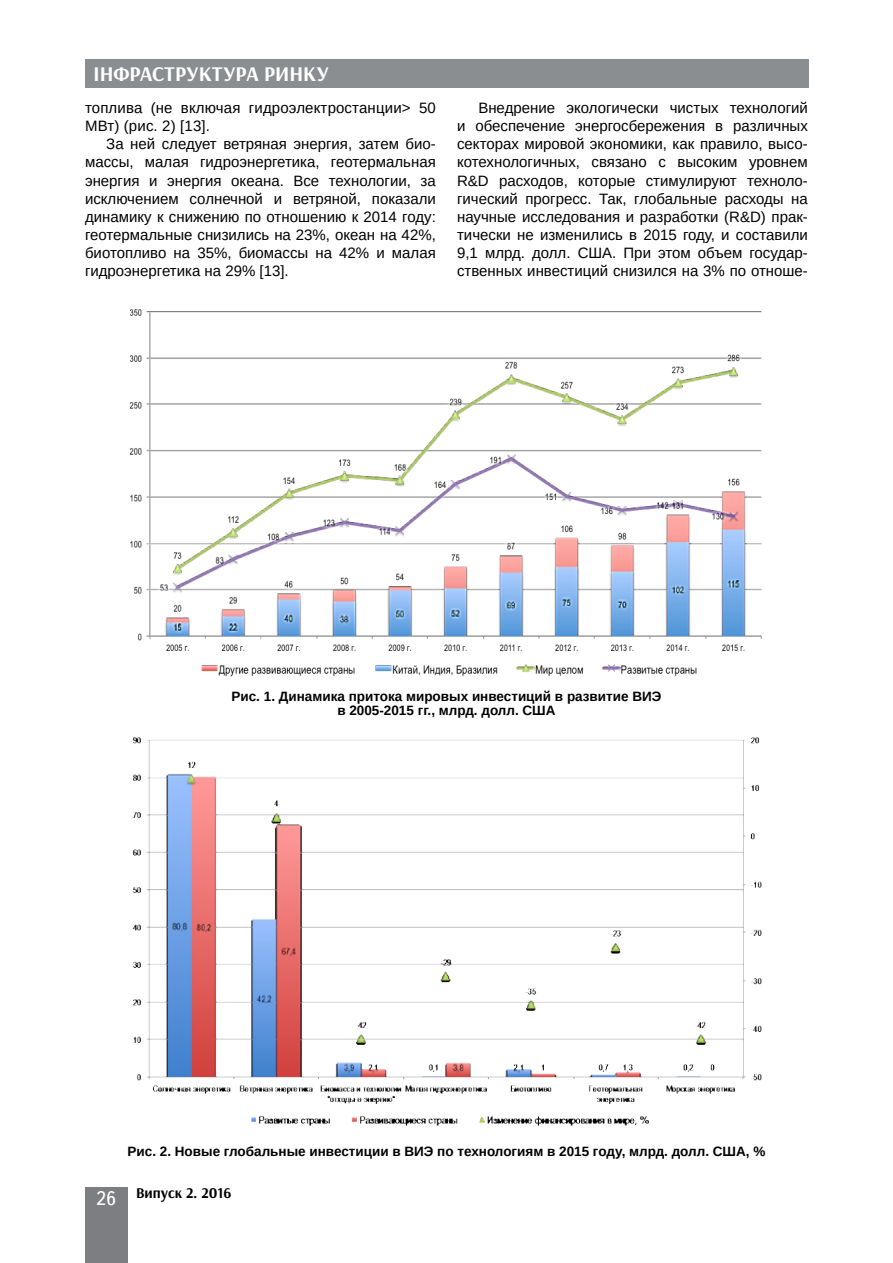
<style>
.page{position:relative;width:893px;height:1263px;background:#fff}
.page>*{position:absolute;margin:0;border:0;box-sizing:border-box;transform-origin:0 0}
.t1{font:700 21px "Arsenal";color:#fff}
.t2{font:15px/18.1px "Arimo";color:#000;text-align:justify}
.t3{font:700 15px "Arsenal";color:#000}
.t4{font:700 13.5px/13.5px "Arimo";color:#000;text-align:center}
.s1{font-family:"Ukrainian Text";font-weight:400;font-size:19.5px;color:#fff}
</style>
<div class="page">
<div style="left:85px;top:59px;width:723px;height:29px;background:#8b8e90"></div>
<div style="left:85px;top:1186px;width:43px;height:76px;background:#7d7e81"></div>
<img style="left:129px;top:309px;width:633px;height:368px">
<img style="left:132px;top:737px;width:630px;height:389px">
<h1 class="t1" style="left:94px;top:61px;width:237px">ІНФРАСТРУКТУРА РИНКУ</h1>
<p class="t2" style="left:85px;top:99px;width:352px">топлива (не включая гидроэлектростанции&gt; 50<br>МВт) (рис. 2) [13].</p>
<p class="t2" style="left:85px;top:135px;width:352px;text-indent:21px">За ней следует ветряная энергия, затем био&shy;массы, малая гидроэнергетика, геотермальная энергия и энергия океана. Все технологии, за исключением солнечной и ветряной, показали динамику к снижению по отношению к 2014 году: геотермальные снизились на 23%, океан на 42%, биотопливо на 35%, биомассы на 42% и малая гидроэнергетика на 29% [13].</p>
<p class="t2" style="left:457px;top:99px;width:352px;text-indent:21px">Внедрение экологически чистых технологий и обеспечение энергосбережения в различных секторах мировой экономики, как правило, высо&shy;котехнологичных, связано с высоким уровнем R&amp;D расходов, которые стимулируют техноло&shy;гический прогресс. Так, глобальные расходы на научные исследования и разработки (R&amp;D) прак&shy;тически не изменились в 2015 году, и составили 9,1 млрд. долл. США. При этом объем государ&shy;ственных инвестиций снизился на 3% по отноше-</p>
<p class="t4" style="left:231px;top:690px;width:431px">Рис. 1. Динамика притока мировых инвестиций в развитие ВИЭ в 2005-2015 гг., млрд. долл. США</p>
<p class="t4" style="left:128px;top:1144px;width:639px">Рис. 2. Новые глобальные инвестиции в ВИЭ по технологиям в 2015 году, млрд. долл. США, %</p>
<p class="t3" style="left:96px;top:1183px;width:137px"><span class="s1">26</span> Випуск 2. 2016</p>
</div>
